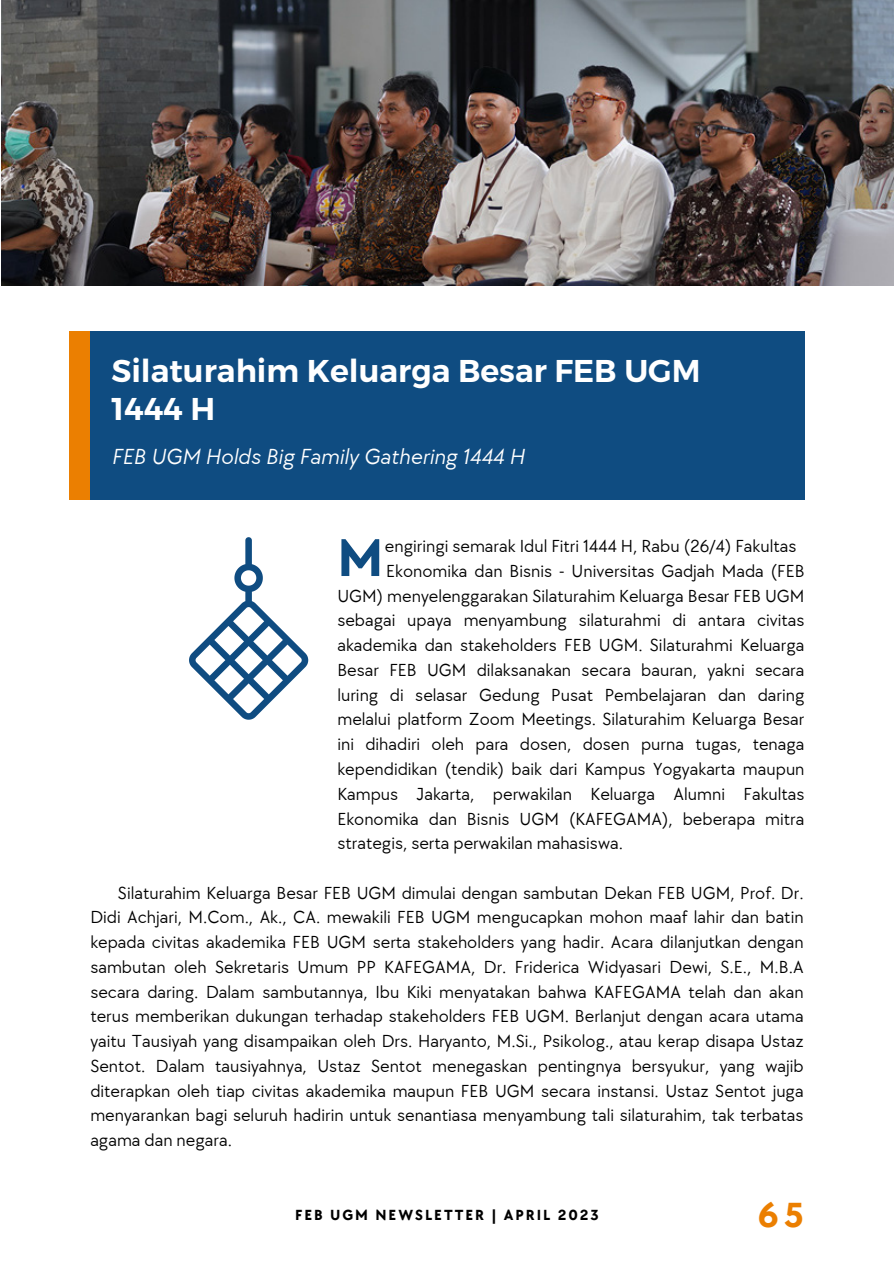
<style>
.page{position:relative;width:894px;height:1264px;background:#fff}
.page>*{position:absolute;margin:0;border:0;box-sizing:border-box;transform-origin:0 0}
.t1{font:700 54px "TT Chocolates";color:#0f4c81}
.t2{font:700 36px "TT Chocolates";color:#eb7f01}
.t3{font:31.5px/38.2px "Trueno S Bd";color:#fff}
.t4{font:italic 22.5px "TT Chocolates";color:#fff}
.t5{font:18px/24.8px "TT Chocolates";color:#000;text-align:justify}
.t6{font:700 15.15px "TT Chocolates";letter-spacing:.13em;color:#000}
</style>
<div class="page">
<div style="left:89px;top:332px;width:715px;height:168px;background:#0f4c81"></div>
<div style="left:69px;top:332px;width:21px;height:168px;background:#eb7f01"></div>
<img style="left:2px;top:0;width:891px;height:286px">
<svg style="left:189px;top:537px;width:119px;height:182px"></svg>
<h3 class="t3" style="left:111px;top:351px;width:590px">Silaturahim Keluarga Besar FEB UGM<br>1444 H</h3>
<p class="t4" style="left:111px;top:444px;width:414px">FEB UGM Holds Big Family Gathering 1444 H</p>
<h1 class="t1" style="left:337px;top:527px;width:47px">M</h1>
<p class="t5" style="left:385px;top:534px;width:413px">engiringi semarak Idul Fitri 1444 H, Rabu (26/4) Fakultas</p>
<p class="t5" style="left:386px;top:559px;width:420px">Ekonomika dan Bisnis - Universitas Gadjah Mada (FEB</p>
<p class="t5" style="left:337px;top:584px;width:468px">UGM) menyelenggarakan Silaturahim Keluarga Besar FEB UGM</p>
<p class="t5" style="left:337px;top:608px;width:468px">sebagai upaya menyambung silaturahmi di antara civitas</p>
<p class="t5" style="left:337px;top:633px;width:468px">akademika dan stakeholders FEB UGM. Silaturahmi Keluarga</p>
<p class="t5" style="left:337px;top:658px;width:468px">Besar FEB UGM dilaksanakan secara bauran, yakni secara</p>
<p class="t5" style="left:337px;top:683px;width:468px">luring di selasar Gedung Pusat Pembelajaran dan daring</p>
<p class="t5" style="left:337px;top:707px;width:468px">melalui platform Zoom Meetings. Silaturahim Keluarga Besar</p>
<p class="t5" style="left:337px;top:732px;width:468px">ini dihadiri oleh para dosen, dosen purna tugas, tenaga</p>
<p class="t5" style="left:337px;top:757px;width:468px">kependidikan (tendik) baik dari Kampus Yogyakarta maupun</p>
<p class="t5" style="left:337px;top:782px;width:468px">Kampus Jakarta, perwakilan Keluarga Alumni Fakultas</p>
<p class="t5" style="left:337px;top:806px;width:468px">Ekonomika dan Bisnis UGM (KAFEGAMA), beberapa mitra</p>
<p class="t5" style="left:337px;top:831px;width:287px">strategis, serta perwakilan mahasiswa.</p>
<p class="t5" style="left:90px;top:880px;width:714px;text-indent:28px">Silaturahim Keluarga Besar FEB UGM dimulai dengan sambutan Dekan FEB UGM, Prof. Dr.<br>Didi Achjari, M.Com., Ak., CA. mewakili FEB UGM mengucapkan mohon maaf lahir dan batin kepada civitas akademika FEB UGM serta stakeholders yang hadir. Acara dilanjutkan dengan sambutan oleh Sekretaris Umum PP KAFEGAMA, Dr. Friderica Widyasari Dewi, S.E., M.B.A secara daring. Dalam sambutannya, Ibu Kiki menyatakan bahwa KAFEGAMA telah dan akan terus memberikan dukungan terhadap stakeholders FEB UGM. Berlanjut dengan acara utama yaitu Tausiyah yang disampaikan oleh Drs. Haryanto, M.Si., Psikolog., atau kerap disapa Ustaz Sentot. Dalam tausiyahnya, Ustaz Sentot menegaskan pentingnya bersyukur, yang wajib diterapkan oleh tiap civitas akademika maupun FEB UGM secara instansi. Ustaz Sentot juga menyarankan bagi seluruh hadirin untuk senantiasa menyambung tali silaturahim, tak terbatas agama dan negara.</p>
<p class="t6" style="left:295px;top:1206px;width:305px">FEB UGM NEWSLETTER | APRIL 2023</p>
<h2 class="t2" style="left:758px;top:1194px;width:47px">65</h2>
</div>
